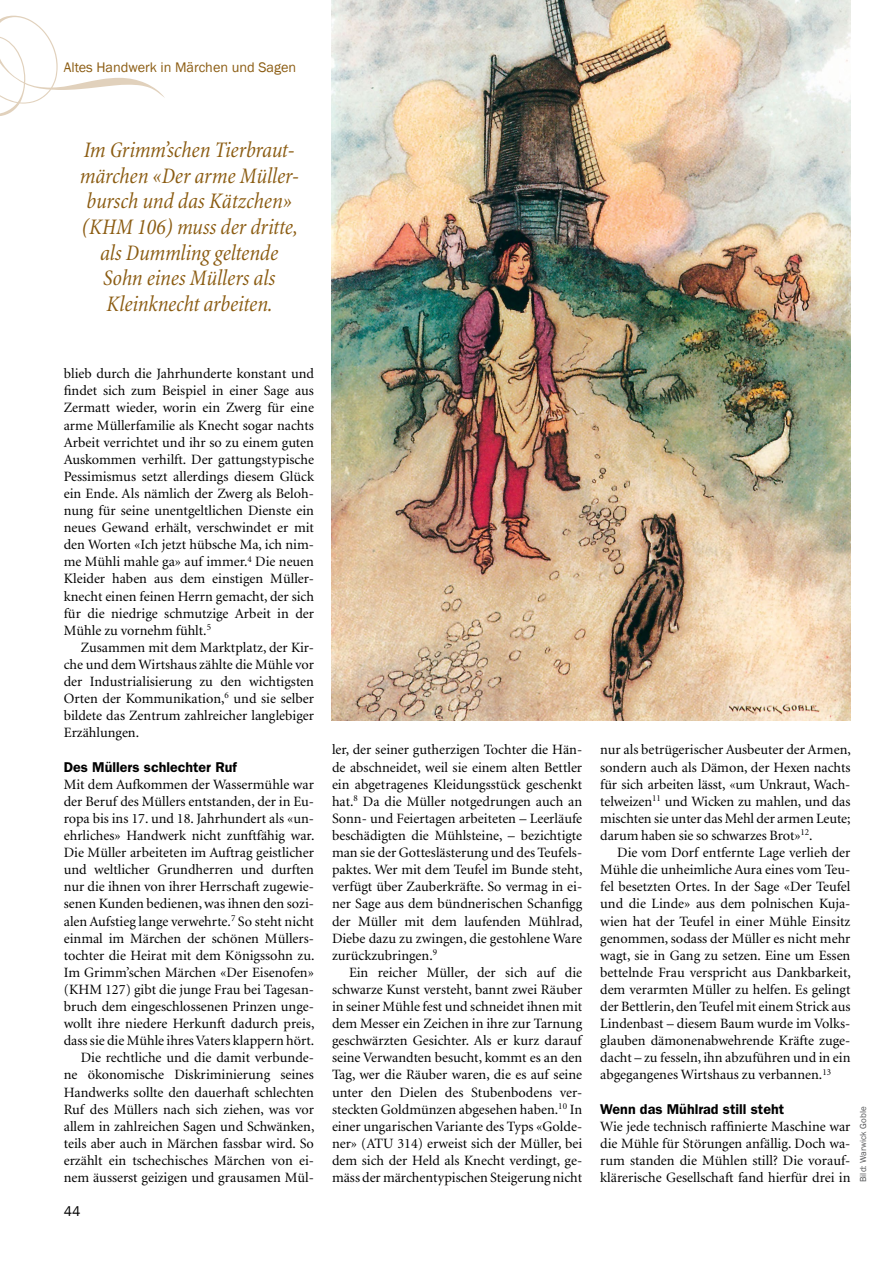
<style>
.page{position:relative;width:893px;height:1263px;background:#fff}
.page>*{position:absolute;margin:0;border:0;box-sizing:border-box;transform-origin:0 0}
.t1{font:italic condensed 22.5px/25.7px "Minion";letter-spacing:-.005em;color:#8b5c12;text-align:center}
.t2{font:14.25px/17.1px "Minion";color:#000;text-align:justify}
.t3{font:600 14.25px "Franklin Gothic";color:#000}
.t4{font:14.25px "Franklin Gothic";color:#8b5c12}
.t5{font:14.25px "Franklin Gothic";color:#000}
.t6{font:9px "Franklin Gothic";color:#58595b}
</style>
<div class="page">
<svg style="left:0;top:16px;width:165px;height:100px"></svg>
<img style="left:332px;top:0;width:518px;height:720px">
<p class="t4" style="left:64px;top:59px;width:234px">Altes Handwerk in Märchen und Sagen</p>
<h1 class="t1" style="left:80px;top:138px;width:220px">Im Grimm’schen Tierbraut&shy;märchen «Der arme Müller&shy;bursch und das Kätzchen» (KHM 106) muss der dritte, als Dummling geltende<br>Sohn eines Müllers als<br>Kleinknecht arbeiten.</h1>
<p class="t2" style="left:64px;top:366px;width:252px">blieb durch die Jahrhunderte konstant und findet sich zum Beispiel in einer Sage aus Zermatt wieder, worin ein Zwerg für eine arme Müllerfamilie als Knecht sogar nachts Arbeit verrichtet und ihr so zu einem guten Auskommen verhilft. Der gattungstypische Pessimismus setzt allerdings diesem Glück ein Ende. Als nämlich der Zwerg als Beloh&shy;nung für seine unentgeltlichen Dienste ein neues Gewand erhält, verschwindet er mit den Worten «Ich jetzt hübsche Ma, ich nim&shy;me Mühli mahle ga» auf immer.<sup>4</sup> Die neuen Kleider haben aus dem einstigen Müller&shy;knecht einen feinen Herrn gemacht, der sich für die niedrige schmutzige Arbeit in der Mühle zu vornehm fühlt.<sup>5</sup></p>
<p class="t2" style="left:64px;top:639px;width:252px;text-indent:17px">Zusammen mit dem Marktplatz, der Kir&shy;che und dem Wirtshaus zählte die Mühle vor der Industrialisierung zu den wichtigsten Orten der Kommunikation,<sup>6</sup> und sie selber bildete das Zentrum zahlreicher langlebiger Erzählungen.</p>
<p class="t3" style="left:64px;top:758px;width:174px">Des Müllers schlechter Ruf</p>
<p class="t2" style="left:64px;top:776px;width:252px;text-align:right">Mit dem Aufkommen der Wassermühle war der Beruf des Müllers entstanden, der in Eu&shy;ropa bis ins 17. und 18. Jahrhundert als «un&shy;ehrliches» Handwerk nicht zunftfähig war.<br>Die Müller arbeiteten im Auftrag geistlicher und weltlicher Grundherren und durften nur die ihnen von ihrer Herrschaft zugewie&shy;senen Kunden bedienen, was ihnen den sozi&shy;alen Aufstieg lange verwehrte.<sup>7</sup> So steht nicht einmal im Märchen der schönen Müllers&shy;tochter die Heirat mit dem Königssohn zu.<br>Im Grimm’schen Märchen «Der Eisenofen» (KHM 127) gibt die junge Frau bei Tagesan&shy;bruch dem eingeschlossenen Prinzen unge&shy;wollt ihre niedere Herkunft dadurch preis, dass sie die Mühle ihres Vaters klappern hört.<br>Die rechtliche und die damit verbunde-<br>ne ökonomische Diskriminierung seines Handwerks sollte den dauerhaft schlechten Ruf des Müllers nach sich ziehen, was vor allem in zahlreichen Sagen und Schwänken, teils aber auch in Märchen fassbar wird. So erzählt ein tschechisches Märchen von ei&shy;nem äusserst geizigen und grausamen Mül-</p>
<p class="t5" style="left:64px;top:1203px;width:18px">44</p>
<p class="t2" style="left:332px;top:742px;width:252px;text-align:left">ler, der seiner gutherzigen Tochter die Hän&shy;de abschneidet, weil sie einem alten Bettler ein abgetragenes Kleidungsstück geschenkt hat.<sup>8</sup> Da die Müller notgedrungen auch an Sonn- und Feiertagen arbeiteten – Leerläufe beschädigten die Mühlsteine, – bezichtigte man sie der Gotteslästerung und des Teufels&shy;paktes. Wer mit dem Teufel im Bunde steht, verfügt über Zauberkräfte. So vermag in ei&shy;ner Sage aus dem bündnerischen Schanfigg der Müller mit dem laufenden Mühlrad, Diebe dazu zu zwingen, die gestohlene Ware zurückzubringen.<sup>9</sup></p>
<p class="t2" style="left:332px;top:964px;width:252px;text-indent:17px">Ein reicher Müller, der sich auf die schwarze Kunst versteht, bannt zwei Räuber in seiner Mühle fest und schneidet ihnen mit dem Messer ein Zeichen in ihre zur Tarnung geschwärzten Gesichter. Als er kurz darauf seine Verwandten besucht, kommt es an den Tag, wer die Räuber waren, die es auf seine unter den Dielen des Stubenbodens ver&shy;steckten Goldmünzen abgesehen haben.<sup>10</sup> In einer ungarischen Variante des Typs «Golde&shy;ner» (ATU 314) erweist sich der Müller, bei dem sich der Held als Knecht verdingt, ge&shy;mäss der märchentypischen Steigerung nicht</p>
<p class="t2" style="left:600px;top:742px;width:252px">nur als betrügerischer Ausbeuter der Armen, sondern auch als Dämon, der Hexen nachts für sich arbeiten lässt, «um Unkraut, Wach&shy;telweizen<sup>11</sup> und Wicken zu mahlen, und das mischten sie unter das Mehl der armen Leute; darum haben sie so schwarzes Brot»<sup>12</sup>.</p>
<p class="t2" style="left:600px;top:844px;width:252px;text-indent:17px">Die vom Dorf entfernte Lage verlieh der Mühle die unheimliche Aura eines vom Teu&shy;fel besetzten Ortes. In der Sage «Der Teufel und die Linde» aus dem polnischen Kuja&shy;wien hat der Teufel in einer Mühle Einsitz genommen, sodass der Müller es nicht mehr wagt, sie in Gang zu setzen. Eine um Essen bettelnde Frau verspricht aus Dankbarkeit, dem verarmten Müller zu helfen. Es gelingt der Bettlerin, den Teufel mit einem Strick aus Lindenbast – diesem Baum wurde im Volks&shy;glauben dämonenabwehrende Kräfte zuge&shy;dacht – zu fesseln, ihn abzuführen und in ein abgegangenes Wirtshaus zu verbannen.<sup>13</sup></p>
<p class="t3" style="left:600px;top:1100px;width:185px">Wenn das Mühlrad still steht</p>
<p class="t2" style="left:600px;top:1118px;width:252px">Wie jede technisch raffinierte Maschine war die Mühle für Störungen anfällig. Doch wa&shy;rum standen die Mühlen still? Die vorauf&shy;klärerische Gesellschaft fand hierfür drei in</p>
<p class="t6" style="left:858px;top:1182px;width:77px;rotate:-90deg">Bild: Warwick Goble</p>
</div>
